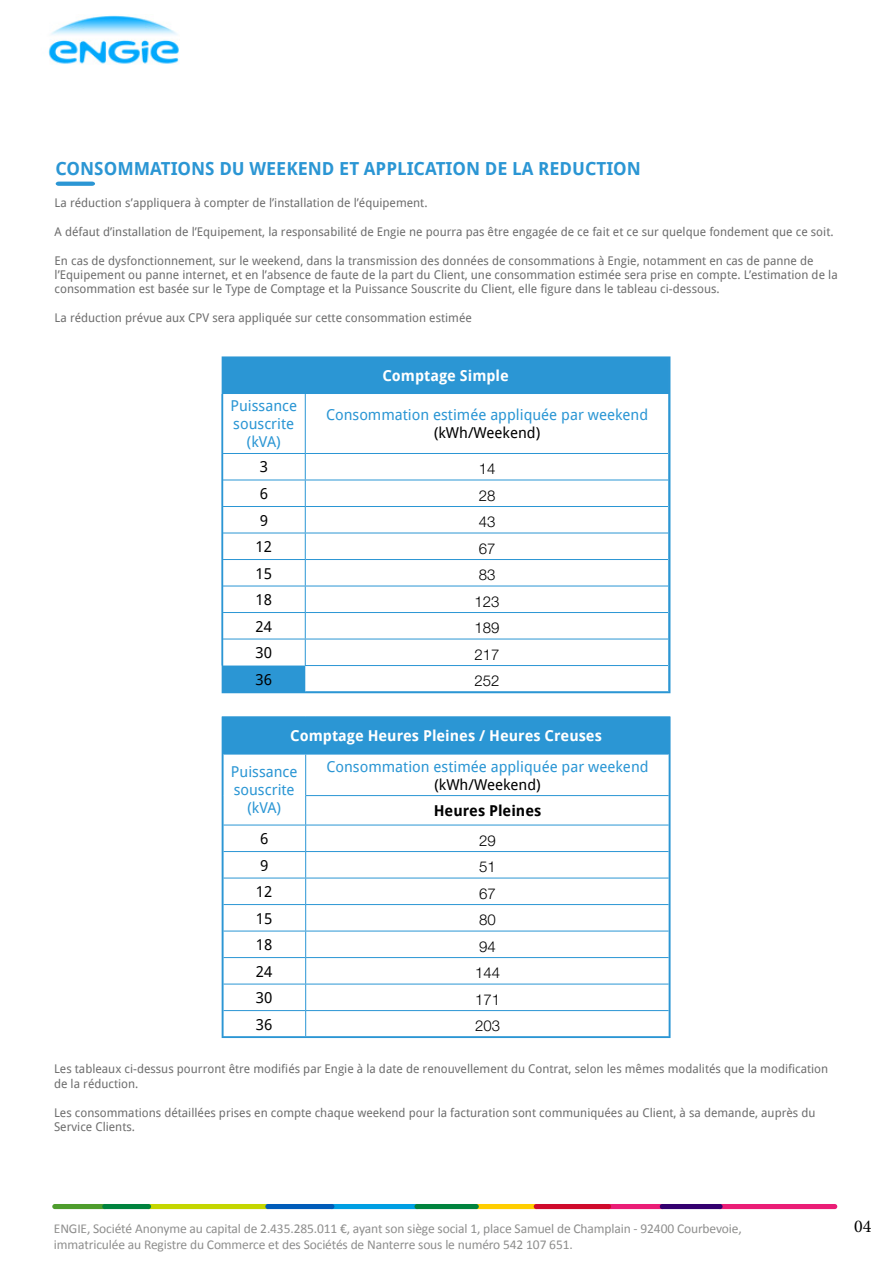
<style>
.page{position:relative;width:893px;height:1263px;background:#fff}
.page>*{position:absolute;margin:0;border:0;box-sizing:border-box;transform-origin:0 0}
.t1{font:700 18px "Droid Sans";color:#2b96d4}
.t2{font:18px "Minion Pro";color:#000}
.t3{font:15px/18px "Droid Sans";color:#2b96d4;text-align:center}
.t4{font:15px "Droid Sans";color:#000}
.t5{font:700 15px "Droid Sans";color:#fff}
.t6{font:15px "Helvetica Neue Light Regular";color:#000}
.t7{font:700 15px "Droid Sans";color:#000}
.t8{font:13.5px/16.2px "Calibri";letter-spacing:-.01em;color:#8e8e8d}
.t9{font:12px/14.4px "Droid Sans";color:#6e6e6e}
</style>
<div class="page">
<img style="left:48px;top:15px;width:132px;height:49px">
<div style="left:717px;top:1204px;width:120px;height:5px;background:#ea1d76;border-radius:3px"></div>
<div style="left:606px;top:1204px;width:59px;height:5px;background:#ea1d76;border-radius:3px"></div>
<div style="left:474px;top:1204px;width:65px;height:5px;background:#ffce00;border-radius:3px"></div>
<div style="left:534px;top:1204px;width:77px;height:5px;background:#cf0a2c;border-radius:3px"></div>
<div style="left:329px;top:1204px;width:91px;height:5px;background:#009fe3;border-radius:3px"></div>
<div style="left:146px;top:1204px;width:124px;height:5px;background:#c4d600;border-radius:3px"></div>
<div style="left:52px;top:1204px;width:55px;height:5px;background:#4e9d2d;border-radius:3px"></div>
<div style="left:414px;top:1204px;width:65px;height:5px;background:#00833e;border-radius:3px"></div>
<div style="left:265px;top:1204px;width:69px;height:5px;background:#005cb9;border-radius:3px"></div>
<div style="left:102px;top:1204px;width:49px;height:5px;background:#00833e;border-radius:3px"></div>
<div style="left:660px;top:1204px;width:63px;height:5px;background:#33006f;border-radius:3px"></div>
<svg style="left:225px;top:359px;width:442px;height:331px"></svg>
<hr style="left:305px;top:394px;width:1px;height:59px;background:#2b96d4">
<hr style="left:223px;top:453px;width:82px;height:1px;background:#2b96d4">
<hr style="left:223px;top:480px;width:82px;height:1px;background:#2b96d4">
<hr style="left:223px;top:506px;width:82px;height:1px;background:#2b96d4">
<hr style="left:223px;top:533px;width:82px;height:1px;background:#2b96d4">
<hr style="left:223px;top:559px;width:82px;height:1px;background:#2b96d4">
<hr style="left:223px;top:586px;width:82px;height:1px;background:#2b96d4">
<hr style="left:223px;top:612px;width:82px;height:1px;background:#2b96d4">
<hr style="left:305px;top:453px;width:363px;height:1px;background:#2b96d4">
<hr style="left:305px;top:480px;width:363px;height:1px;background:#2b96d4">
<hr style="left:305px;top:506px;width:363px;height:1px;background:#2b96d4">
<hr style="left:305px;top:533px;width:363px;height:1px;background:#2b96d4">
<hr style="left:305px;top:559px;width:363px;height:1px;background:#2b96d4">
<hr style="left:305px;top:586px;width:363px;height:1px;background:#2b96d4">
<hr style="left:305px;top:612px;width:363px;height:1px;background:#2b96d4">
<hr style="left:223px;top:639px;width:82px;height:1px;background:#2b96d4">
<svg style="left:305px;top:454px;width:1px;height:211px"></svg>
<hr style="left:305px;top:639px;width:363px;height:1px;background:#2b96d4">
<hr style="left:305px;top:665px;width:363px;height:1px;background:#2b96d4">
<div style="left:223px;top:717px;width:446px;height:37px;background:#2b96d4"></div>
<hr style="left:223px;top:754px;width:83px;height:1px;background:#2b96d4">
<hr style="left:305px;top:754px;width:1px;height:41px;background:#2b96d4">
<hr style="left:306px;top:754px;width:363px;height:1px;background:#2b96d4">
<hr style="left:305px;top:795px;width:364px;height:1px;background:#2b96d4">
<hr style="left:223px;top:825px;width:83px;height:1px;background:#2b96d4">
<hr style="left:223px;top:851px;width:83px;height:1px;background:#2b96d4">
<hr style="left:223px;top:878px;width:83px;height:1px;background:#2b96d4">
<hr style="left:223px;top:904px;width:83px;height:1px;background:#2b96d4">
<hr style="left:223px;top:931px;width:83px;height:1px;background:#2b96d4">
<hr style="left:223px;top:957px;width:83px;height:1px;background:#2b96d4">
<hr style="left:223px;top:984px;width:83px;height:1px;background:#2b96d4">
<hr style="left:306px;top:825px;width:363px;height:1px;background:#2b96d4">
<hr style="left:306px;top:851px;width:363px;height:1px;background:#2b96d4">
<hr style="left:306px;top:878px;width:363px;height:1px;background:#2b96d4">
<hr style="left:306px;top:904px;width:363px;height:1px;background:#2b96d4">
<hr style="left:306px;top:931px;width:363px;height:1px;background:#2b96d4">
<hr style="left:306px;top:957px;width:363px;height:1px;background:#2b96d4">
<hr style="left:306px;top:984px;width:363px;height:1px;background:#2b96d4">
<hr style="left:223px;top:1010px;width:83px;height:1px;background:#2b96d4">
<svg style="left:305px;top:796px;width:1px;height:239px"></svg>
<hr style="left:306px;top:1010px;width:363px;height:1px;background:#2b96d4">
<svg style="left:56px;top:182px;width:39px;height:4px"></svg>
<div style="left:222px;top:356px;width:448px;height:337px;border:2px solid #2b96d4"></div>
<div style="left:222px;top:716px;width:448px;height:322px;border:2px solid #2b96d4"></div>
<h1 class="t1" style="left:56px;top:156px;width:587px">CONSOMMATIONS DU WEEKEND ET APPLICATION DE LA REDUCTION</h1>
<p class="t9" style="left:55px;top:195px;width:374px">La réduction s’appliquera à compter de l’installation de l’équipement.</p>
<p class="t9" style="left:55px;top:224px;width:780px">A défaut d’installation de l’Equipement, la responsabilité de Engie ne pourra pas être engagée de ce fait et ce sur quelque fondement que ce soit.</p>
<p class="t9" style="left:55px;top:253px;width:785px">En cas de dysfonctionnement, sur le weekend, dans la transmission des données de consommations à Engie, notamment en cas de panne de l’Equipement ou panne internet, et en l’absence de faute de la part du Client, une consommation estimée sera prise en compte. L’estimation de la consommation est basée sur le Type de Comptage et la Puissance Souscrite du Client, elle figure dans le tableau ci-dessous.</p>
<p class="t9" style="left:55px;top:310px;width:419px">La réduction prévue aux CPV sera appliquée sur cette consommation estimée</p>
<p class="t5" style="left:382px;top:365px;width:128px">Comptage Simple</p>
<p class="t3" style="left:230px;top:397px;width:68px">Puissance souscrite (kVA)</p>
<p class="t3" style="left:326px;top:406px;width:324px">Consommation estimée appliquée par weekend</p>
<p class="t4" style="left:434px;top:423px;width:108px">(kWh/Weekend)</p>
<p class="t4" style="left:260px;top:457px;width:10px">3</p>
<p class="t6" style="left:479px;top:459px;width:18px">14</p>
<p class="t4" style="left:260px;top:483px;width:10px">6</p>
<p class="t6" style="left:479px;top:486px;width:18px">28</p>
<p class="t4" style="left:260px;top:510px;width:10px">9</p>
<p class="t6" style="left:479px;top:512px;width:18px">43</p>
<p class="t4" style="left:256px;top:536px;width:18px">12</p>
<p class="t6" style="left:479px;top:539px;width:18px">67</p>
<p class="t4" style="left:256px;top:563px;width:18px">15</p>
<p class="t6" style="left:479px;top:565px;width:18px">83</p>
<p class="t4" style="left:256px;top:589px;width:18px">18</p>
<p class="t6" style="left:475px;top:592px;width:27px">123</p>
<p class="t4" style="left:256px;top:616px;width:18px">24</p>
<p class="t6" style="left:475px;top:618px;width:27px">189</p>
<p class="t4" style="left:256px;top:642px;width:18px">30</p>
<p class="t6" style="left:475px;top:645px;width:27px">217</p>
<p class="t4" style="left:256px;top:669px;width:18px">36</p>
<p class="t6" style="left:475px;top:671px;width:27px">252</p>
<p class="t5" style="left:290px;top:725px;width:313px">Comptage Heures Pleines / Heures Creuses</p>
<p class="t3" style="left:231px;top:762px;width:68px">Puissance souscrite (kVA)</p>
<p class="t3" style="left:326px;top:757px;width:324px">Consommation estimée appliquée par weekend</p>
<p class="t4" style="left:434px;top:774px;width:108px">(kWh/Weekend)</p>
<p class="t7" style="left:434px;top:800px;width:109px">Heures Pleines</p>
<p class="t4" style="left:260px;top:828px;width:10px">6</p>
<p class="t6" style="left:479px;top:831px;width:18px">29</p>
<p class="t4" style="left:260px;top:855px;width:10px">9</p>
<p class="t6" style="left:479px;top:857px;width:18px">51</p>
<p class="t4" style="left:256px;top:881px;width:18px">12</p>
<p class="t6" style="left:479px;top:884px;width:18px">67</p>
<p class="t4" style="left:256px;top:908px;width:18px">15</p>
<p class="t6" style="left:479px;top:910px;width:18px">80</p>
<p class="t4" style="left:256px;top:934px;width:18px">18</p>
<p class="t6" style="left:479px;top:937px;width:18px">94</p>
<p class="t4" style="left:256px;top:961px;width:18px">24</p>
<p class="t6" style="left:475px;top:963px;width:27px">144</p>
<p class="t4" style="left:256px;top:987px;width:18px">30</p>
<p class="t6" style="left:475px;top:990px;width:27px">171</p>
<p class="t4" style="left:256px;top:1014px;width:18px">36</p>
<p class="t6" style="left:475px;top:1016px;width:27px">203</p>
<p class="t9" style="left:54px;top:1061px;width:776px">Les tableaux ci-dessus pourront être modifiés par Engie à la date de renouvellement du Contrat, selon les mêmes modalités que la modification de la réduction.</p>
<p class="t9" style="left:54px;top:1105px;width:763px">Les consommations détaillées prises en compte chaque weekend pour la facturation sont communiquées au Client, à sa demande, auprès du<br>Service Clients.</p>
<p class="t8" style="left:54px;top:1219px;width:689px">ENGIE, Société Anonyme au capital de 2.435.285.011 €, ayant son siège social 1, place Samuel de Champlain - 92400 Courbevoie, immatriculée au Registre du Commerce et des Sociétés de Nanterre sous le numéro 542 107 651.</p>
<h1 class="t2" style="left:854px;top:1215px;width:19px">04</h1>
</div>
